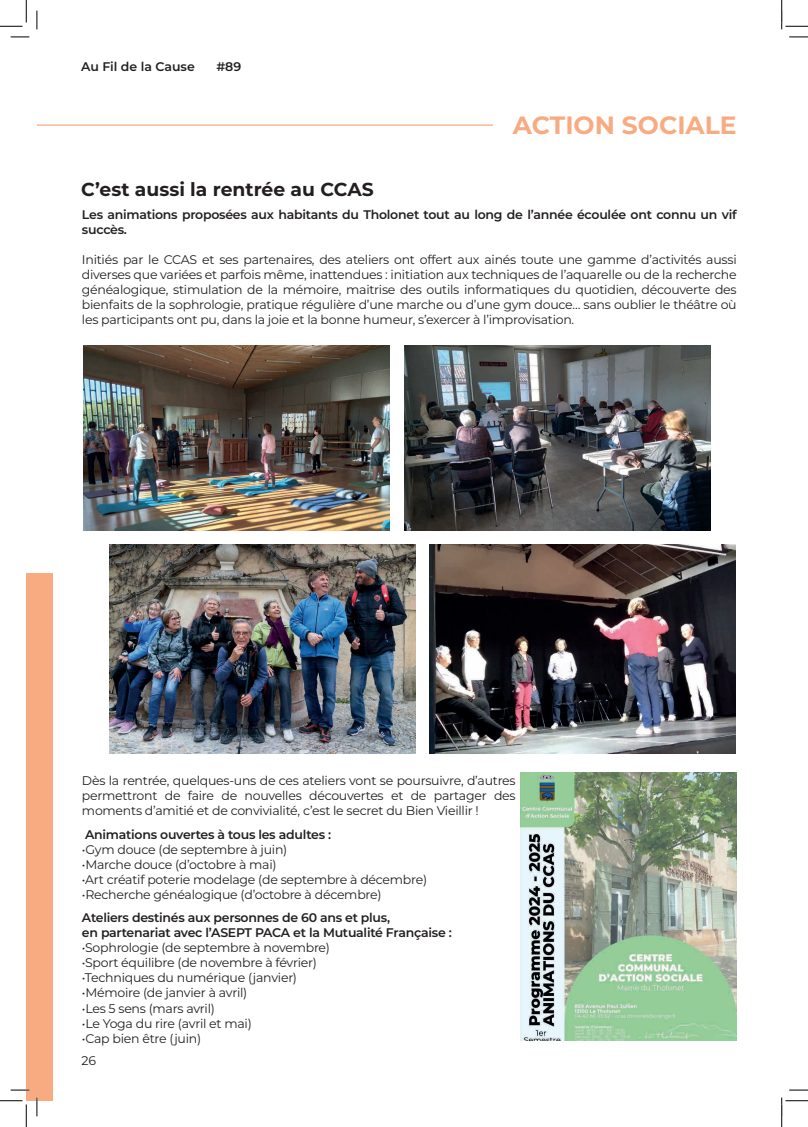
<style>
.page{position:relative;width:808px;height:1127px;background:#fff}
.page>*{position:absolute;margin:0;border:0;box-sizing:border-box;transform-origin:0 0}
.t1{font:700 25px "Montserrat";color:#f8ab81}
.t2{font:700 18.75px "Montserrat";color:#231f20}
.t3{font:12.5px/15px "Montserrat";letter-spacing:-.02em;color:#231f20;text-align:justify}
.t4{font:600 12.5px/15px "Montserrat";letter-spacing:-.02em;color:#231f20}
.t5{font:600 12.5px "Montserrat";color:#231f20}
</style>
<div class="page">
<div style="left:26px;top:573px;width:27px;height:527px;background:#f8ab81"></div>
<hr style="left:37px;top:124px;width:456px;height:2px;background:#f8ab81">
<img style="left:83px;top:345px;width:306px;height:185px">
<img style="left:404px;top:345px;width:306px;height:185px">
<img style="left:109px;top:544px;width:306px;height:209px">
<img style="left:429px;top:544px;width:306px;height:209px">
<img style="left:520px;top:772px;width:216px;height:268px">
<svg style="left:11px;top:36px;width:18px;height:2px"></svg>
<svg style="left:789px;top:36px;width:18px;height:2px"></svg>
<svg style="left:11px;top:1089px;width:18px;height:1px"></svg>
<svg style="left:789px;top:1089px;width:18px;height:1px"></svg>
<svg style="left:36px;top:11px;width:2px;height:18px"></svg>
<svg style="left:36px;top:1097px;width:2px;height:18px"></svg>
<svg style="left:0;top:0;width:27px;height:27px"></svg>
<svg style="left:0;top:1100px;width:27px;height:26px"></svg>
<svg style="left:781px;top:0;width:26px;height:29px"></svg>
<svg style="left:781px;top:1097px;width:26px;height:29px"></svg>
<p class="t5" style="left:81px;top:58px;width:115px">Au Fil de la Cause</p>
<p class="t4" style="left:216px;top:58px;width:26px">#89</p>
<h2 class="t2" style="left:81px;top:175px;width:294px">C’est aussi la rentrée au CCAS</h2>
<h1 class="t1" style="left:512px;top:107px;width:225px">ACTION SOCIALE</h1>
<p class="t4" style="left:82px;top:207px;width:656px">Les animations proposées aux habitants du Tholonet tout au long de l’année écoulée ont connu un vif succès.</p>
<p class="t3" style="left:82px;top:252px;width:656px">Initiés par le CCAS et ses partenaires, des ateliers ont offert aux ainés toute une gamme d’activités aussi diverses que variées et parfois même, inattendues : initiation aux techniques de l’aquarelle ou de la recherche généalogique, stimulation de la mémoire, maitrise des outils informatiques du quotidien, découverte des bienfaits de la sophrologie, pratique régulière d’une marche ou d’une gym douce… sans oublier le théâtre où les participants ont pu, dans la joie et la bonne humeur, s’exercer à l’improvisation.</p>
<p class="t3" style="left:82px;top:772px;width:435px">Dès la rentrée, quelques-uns de ces ateliers vont se poursuivre, d’autres permettront de faire de nouvelles découvertes et de partager des moments d’amitié et de convivialité, c’est le secret du Bien Vieillir !</p>
<p class="t4" style="left:85px;top:825px;width:247px">Animations ouvertes à tous les adultes :</p>
<p class="t3" style="left:82px;top:841px;width:207px">•Gym douce (de septembre à juin)</p>
<p class="t3" style="left:82px;top:856px;width:196px">•Marche douce (d’octobre à mai)</p>
<p class="t3" style="left:82px;top:871px;width:346px">•Art créatif poterie modelage (de septembre à décembre)</p>
<p class="t3" style="left:82px;top:886px;width:301px">•Recherche généalogique (d’octobre à décembre)</p>
<p class="t4" style="left:82px;top:909px;width:371px">Ateliers destinés aux personnes de 60 ans et plus,<br>en partenariat avec l’ASEPT PACA et la Mutualité Française :</p>
<p class="t3" style="left:82px;top:939px;width:249px">•Sophrologie (de septembre à novembre)</p>
<p class="t3" style="left:82px;top:954px;width:236px">•Sport équilibre (de novembre à février)</p>
<p class="t3" style="left:82px;top:969px;width:216px">•Techniques du numérique (janvier)</p>
<p class="t3" style="left:82px;top:984px;width:167px">•Mémoire (de janvier à avril)</p>
<p class="t3" style="left:82px;top:999px;width:134px">•Les 5 sens (mars avril)</p>
<p class="t3" style="left:82px;top:1014px;width:171px">•Le Yoga du rire (avril et mai)</p>
<p class="t3" style="left:82px;top:1029px;width:121px">•Cap bien être (juin)</p>
<p class="t3" style="left:82px;top:1052px;width:16px">26</p>
</div>
